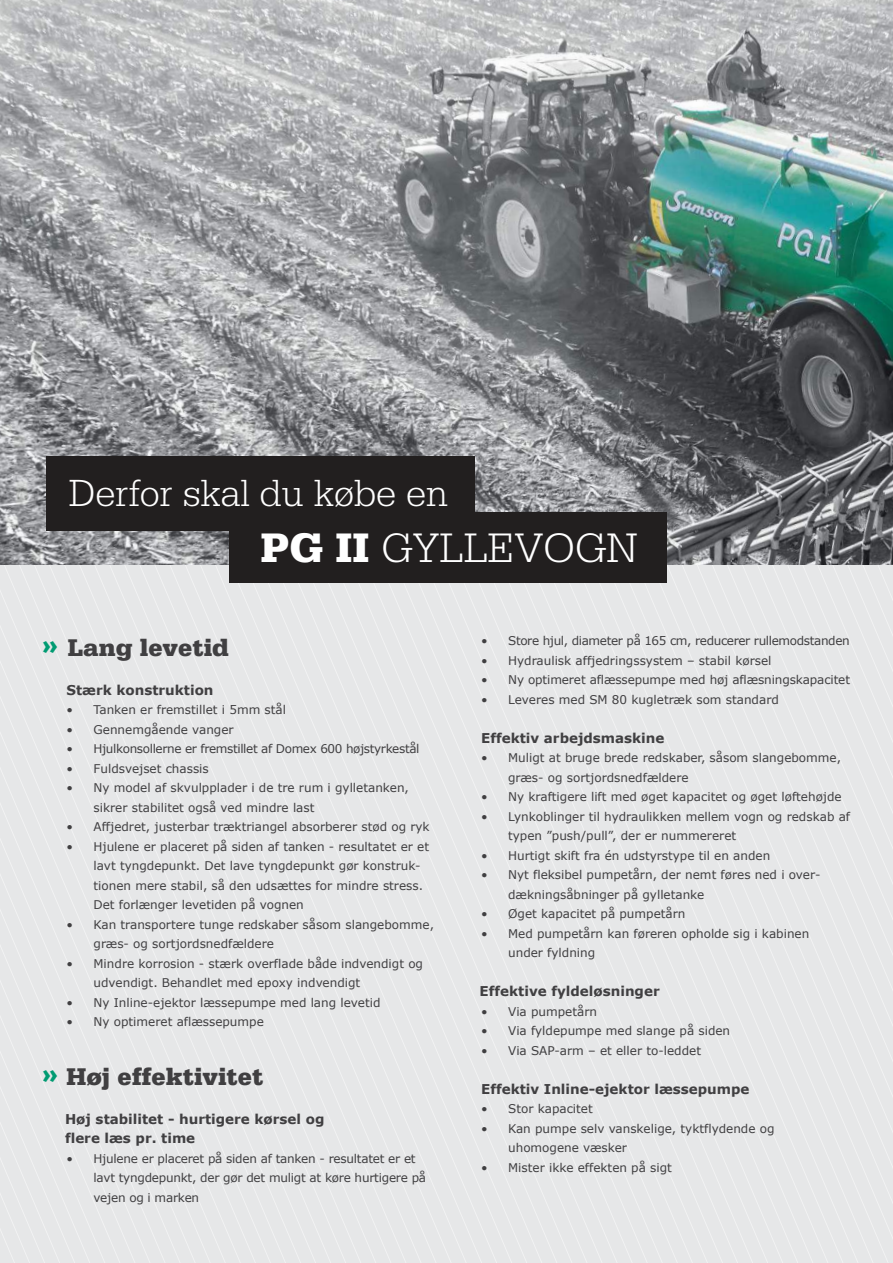
<style>
.page{position:relative;width:893px;height:1263px;background:#fff}
.page>*{position:absolute;margin:0;border:0;box-sizing:border-box;transform-origin:0 0}
.t1{font:300 43.5px "Serifa";color:#fff}
.t2{font:300 39.9px "Serifa";color:#fff}
.t3{font:900 25.5px "Serifa";color:#403f41}
.t4{font:700 13.5px/19.5px "Verdana";color:#403f41}
.t5{font:12px/19.5px "Verdana";color:#403f41}
.t6{font:12px/19.5px "Verdana";letter-spacing:-.02em;color:#403f41}
.t7{font:12px "Verdana";letter-spacing:-.03em;color:#403f41}
.s1{font-weight:900}
.s2{font-family:"Ubuntu";font-weight:700;color:#009b72}
</style>
<div class="page">
<div style="left:0;top:564px;width:344px;height:699px;background:#e6e7e8"></div>
<div style="left:344px;top:564px;width:549px;height:699px;background:#e6e7e8"></div>
<img style="left:0;top:0;width:893px;height:564px">
<div style="left:229px;top:512px;width:438px;height:71px;background:#221f1f"></div>
<div style="left:47px;top:456px;width:428px;height:74px;background:#221f1f"></div>
<h2 class="t2" style="left:69px;top:478px;width:381px">Derfor skal du købe en</h2>
<h1 class="t1" style="left:260px;top:533px;width:379px"><span class="s1">PG II</span> GYLLEVOGN</h1>
<h3 class="t3" style="left:43px;top:632px;width:188px"><span class="s2">»</span> Lang levetid</h3>
<p class="t4" style="left:67px;top:680px;width:149px">Stærk konstruktion</p>
<p class="t5" style="left:67px;top:700px;width:221px">• Tanken er fremstillet i 5mm stål</p>
<p class="t5" style="left:67px;top:719px;width:169px">• Gennemgående vanger</p>
<p class="t7" style="left:67px;top:742px;width:354px">• Hjulkonsollerne er fremstillet af Domex 600 højstyrkestål</p>
<p class="t5" style="left:67px;top:758px;width:144px">• Fuldsvejset chassis</p>
<p class="t5" style="left:94px;top:778px;width:317px;text-indent:-27px">• Ny model af skvulpplader i de tre rum i gylletanken, sikrer stabilitet også ved mindre last</p>
<p class="t5" style="left:67px;top:817px;width:365px">• Affjedret, justerbar træktriangel absorberer stød og ryk</p>
<p class="t5" style="left:94px;top:836px;width:337px;text-indent:-27px">• Hjulene er placeret på siden af tanken - resultatet er et lavt tyngdepunkt. Det lave tyngdepunkt gør konstruk&shy;tionen mere stabil, så den udsættes for mindre stress.<br>Det forlænger levetiden på vognen</p>
<p class="t5" style="left:94px;top:914px;width:342px;text-indent:-27px">• Kan transportere tunge redskaber såsom slangebomme, græs- og sortjordsnedfældere</p>
<p class="t5" style="left:94px;top:953px;width:331px;text-indent:-27px">• Mindre korrosion - stærk overflade både indvendigt og udvendigt. Behandlet med epoxy indvendigt</p>
<p class="t5" style="left:67px;top:992px;width:315px">• Ny Inline-ejektor læssepumpe med lang levetid</p>
<p class="t5" style="left:67px;top:1012px;width:199px">• Ny optimeret aflæssepumpe</p>
<h3 class="t3" style="left:43px;top:1061px;width:222px"><span class="s2">»</span> Høj effektivitet</h3>
<p class="t4" style="left:65px;top:1109px;width:261px">Høj stabilitet - hurtigere kørsel og flere læs pr. time</p>
<p class="t6" style="left:94px;top:1148px;width:334px;text-indent:-27px">• Hjulene er placeret på siden af tanken - resultatet er et lavt tyngdepunkt, der gør det muligt at køre hurtigere på vejen og i marken</p>
<p class="t7" style="left:481px;top:633px;width:370px">• Store hjul, diameter på 165 cm, reducerer rullemodstanden</p>
<p class="t5" style="left:481px;top:650px;width:292px">• Hydraulisk affjedringssystem – stabil kørsel</p>
<p class="t5" style="left:481px;top:670px;width:370px">• Ny optimeret aflæssepumpe med høj aflæsningskapacitet</p>
<p class="t5" style="left:481px;top:689px;width:299px">• Leveres med SM 80 kugletræk som standard</p>
<p class="t4" style="left:481px;top:728px;width:185px">Effektiv arbejdsmaskine</p>
<p class="t5" style="left:508px;top:748px;width:334px;text-indent:-27px">• Muligt at bruge brede redskaber, såsom slangebomme, græs- og sortjordsnedfældere</p>
<p class="t5" style="left:481px;top:787px;width:362px">• Ny kraftigere lift med øget kapacitet og øget løftehøjde</p>
<p class="t5" style="left:508px;top:806px;width:343px;text-indent:-27px">• Lynkoblinger til hydraulikken mellem vogn og redskab af typen ”push/pull”, der er nummereret</p>
<p class="t5" style="left:481px;top:845px;width:291px">• Hurtigt skift fra én udstyrstype til en anden</p>
<p class="t5" style="left:508px;top:865px;width:314px;text-indent:-27px">• Nyt fleksibel pumpetårn, der nemt føres ned i over&shy;dækningsåbninger på gylletanke</p>
<p class="t5" style="left:481px;top:904px;width:206px">• Øget kapacitet på pumpetårn</p>
<p class="t5" style="left:508px;top:923px;width:303px;text-indent:-27px">• Med pumpetårn kan føreren opholde sig i kabinen under fyldning</p>
<p class="t4" style="left:480px;top:981px;width:182px">Effektive fyldeløsninger</p>
<p class="t5" style="left:481px;top:1001px;width:117px">• Via pumpetårn</p>
<p class="t5" style="left:481px;top:1021px;width:251px">• Via fyldepumpe med slange på siden</p>
<p class="t5" style="left:481px;top:1040px;width:221px">• Via SAP-arm – et eller to-leddet</p>
<p class="t4" style="left:481px;top:1079px;width:270px">Effektiv Inline-ejektor læssepumpe</p>
<p class="t5" style="left:481px;top:1099px;width:113px">• Stor kapacitet</p>
<p class="t5" style="left:508px;top:1118px;width:268px;text-indent:-27px">• Kan pumpe selv vanskelige, tyktflydende og uhomogene væsker</p>
<p class="t5" style="left:481px;top:1157px;width:192px">• Mister ikke effekten på sigt</p>
</div>
